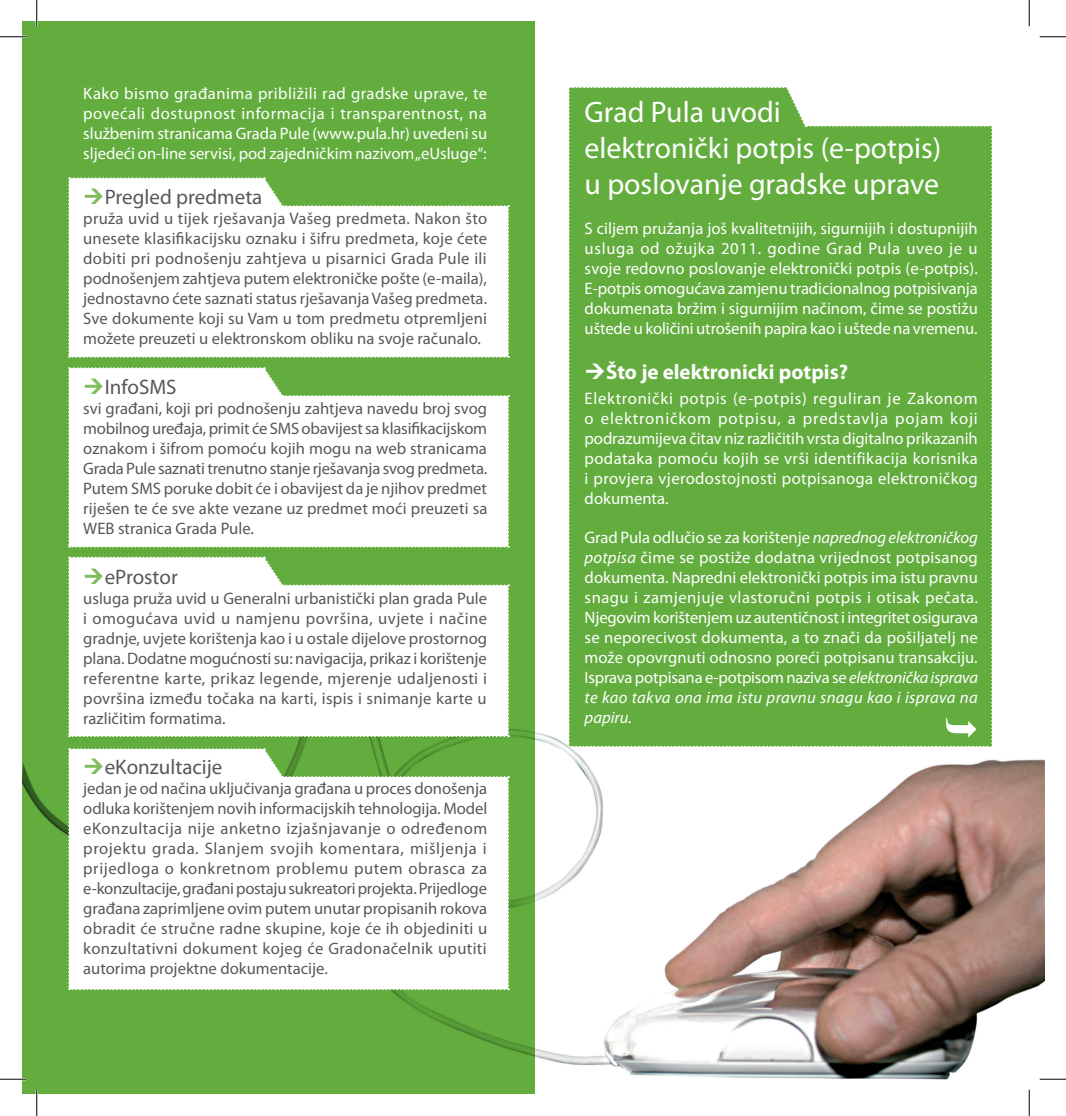
<style>
.page{position:relative;width:1066px;height:1116px;background:#fff}
.page>*{position:absolute;margin:0;border:0;box-sizing:border-box;transform-origin:0 0}
.t1{font:29.75px/35.7px "Myriad Pro";color:#fff}
.t2{font:21px "Myriad Pro";color:#57585a}
.t3{font:700 21px "Myriad Pro";color:#fff}
.t4{font:16.62px/19.9px "Myriad Pro";color:#57585a;text-align:justify}
.t5{font:16.62px/19.9px "Myriad Pro";color:#fff;text-align:justify}
.s1{font-style:italic}
</style>
<div class="page">
<div style="left:22px;top:22px;width:512px;height:1071px;background:#63ad3e"></div>
<img style="left:22px;top:643px;width:1022px;height:435px">
<hr style="left:0;top:36px;width:26px;height:2px;background:#fff">
<hr style="left:0;top:1077px;width:26px;height:3px;background:#fff">
<hr style="left:1039px;top:1077px;width:27px;height:3px;background:#fff">
<hr style="left:36px;top:0;width:2px;height:26px;background:#fff">
<hr style="left:36px;top:1089px;width:2px;height:26px;background:#fff">
<svg style="left:0;top:36px;width:26px;height:1px"></svg>
<svg style="left:1039px;top:36px;width:27px;height:1px"></svg>
<svg style="left:0;top:1078px;width:26px;height:1px"></svg>
<svg style="left:1039px;top:1078px;width:27px;height:1px"></svg>
<svg style="left:36px;top:0;width:1px;height:26px"></svg>
<svg style="left:36px;top:1089px;width:1px;height:26px"></svg>
<svg style="left:1029px;top:0;width:1px;height:26px"></svg>
<svg style="left:1029px;top:1089px;width:1px;height:26px"></svg>
<div style="left:568px;top:87px;width:425px;height:660px;background:#63ad3e"></div>
<svg style="left:68px;top:177px;width:441px;height:181px"></svg>
<svg style="left:68px;top:367px;width:441px;height:180px"></svg>
<svg style="left:68px;top:556px;width:441px;height:181px"></svg>
<div style="left:68px;top:748px;width:441px;height:241px;background:#fff"></div>
<p class="t5" style="left:83px;top:83px;width:405px">Kako bismo građanima približili rad gradske uprave, te povećali dostupnost informacija i transparentnost, na službenim stranicama Grada Pule (www.pula.hr) uvedeni su sljedeći on-line servisi, pod zajedničkim nazivom „eUsluge“:</p>
<p class="t2" style="left:105px;top:184px;width:159px">Pregled predmeta</p>
<p class="t4" style="left:83px;top:208px;width:405px">pruža uvid u tijek rješavanja Vašeg predmeta. Nakon što unesete klasifikacijsku oznaku i šifru predmeta, koje ćete dobiti pri podnošenju zahtjeva u pisarnici Grada Pule ili podnošenjem zahtjeva putem elektroničke pošte (e-maila), jednostavno ćete saznati status rješavanja Vašeg predmeta.<br>Sve dokumente koji su Vam u tom predmetu otpremljeni možete preuzeti u elektronskom obliku na svoje računalo.</p>
<p class="t2" style="left:105px;top:374px;width:73px">InfoSMS</p>
<p class="t4" style="left:83px;top:398px;width:405px">svi građani, koji pri podnošenju zahtjeva navedu broj svog mobilnog uređaja, primit će SMS obavijest sa klasifikacijskom oznakom i šifrom pomoću kojih mogu na web stranicama Grada Pule saznati trenutno stanje rješavanja svog predmeta.<br>Putem SMS poruke dobit će i obavijest da je njihov predmet riješen te će sve akte vezane uz predmet moći preuzeti sa WEB stranica Grada Pule.</p>
<p class="t2" style="left:105px;top:564px;width:75px">eProstor</p>
<p class="t4" style="left:83px;top:588px;width:405px">usluga pruža uvid u Generalni urbanistički plan grada Pule i omogućava uvid u namjenu površina, uvjete i načine gradnje, uvjete korištenja kao i u ostale dijelove prostornog plana. Dodatne mogućnosti su: navigacija, prikaz i korištenje referentne karte, prikaz legende, mjerenje udaljenosti i površina između točaka na karti, ispis i snimanje karte u različitim formatima.</p>
<p class="t2" style="left:105px;top:753px;width:119px">eKonzultacije</p>
<p class="t4" style="left:83px;top:778px;width:405px">jedan je od načina uključivanja građana u proces donošenja odluka korištenjem novih informacijskih tehnologija. Model eKonzultacija nije anketno izjašnjavanje o određenom projektu grada. Slanjem svojih komentara, mišljenja i prijedloga o konkretnom problemu putem obrasca za e-konzultacije, građani postaju sukreatori projekta. Prijedloge građana zaprimljene ovim putem unutar propisanih rokova obradit će stručne radne skupine, koje će ih objediniti u konzultativni dokument kojeg će Gradonačelnik uputiti autorima projektne dokumentacije.</p>
<h1 class="t1" style="left:584px;top:94px;width:358px">Grad Pula uvodi<br>elektronički potpis (e-potpis) u poslovanje gradske uprave</h1>
<p class="t5" style="left:584px;top:218px;width:395px">S ciljem pružanja još kvalitetnijih, sigurnijih i dostupnijih usluga od ožujka 2011. godine Grad Pula uveo je u svoje redovno poslovanje elektronički potpis (e-potpis).<br>E-potpis omogućava zamjenu tradicionalnog potpisivanja dokumenata bržim i sigurnijim načinom, čime se postižu uštede u količini utrošenih papira kao i uštede na vremenu.</p>
<p class="t3" style="left:606px;top:358px;width:243px">Što je elektronicki potpis?</p>
<p class="t5" style="left:584px;top:388px;width:395px">Elektronički potpis (e-potpis) reguliran je Zakonom o elektroničkom potpisu, a predstavlja pojam koji podrazumijeva čitav niz različitih vrsta digitalno prikazanih podataka pomoću kojih se vrši identifikacija korisnika i provjera vjerodostojnosti potpisanoga elektroničkog dokumenta.</p>
<p class="t5" style="left:584px;top:527px;width:395px">Grad Pula odlučio se za korištenje <span class="s1">naprednog elektroničkog potpisa</span> čime se postiže dodatna vrijednost potpisanog dokumenta. Napredni elektronički potpis ima istu pravnu snagu i zamjenjuje vlastoručni potpis i otisak pečata.<br>Njegovim korištenjem uz autentičnost i integritet osigurava se neporecivost dokumenta, a to znači da pošiljatelj ne može opovrgnuti odnosno poreći potpisanu transakciju.<br>Isprava potpisana e-potpisom naziva se <span class="s1">elektronička isprava te kao takva ona ima istu pravnu snagu kao i isprava na papiru.</span></p>
</div>
